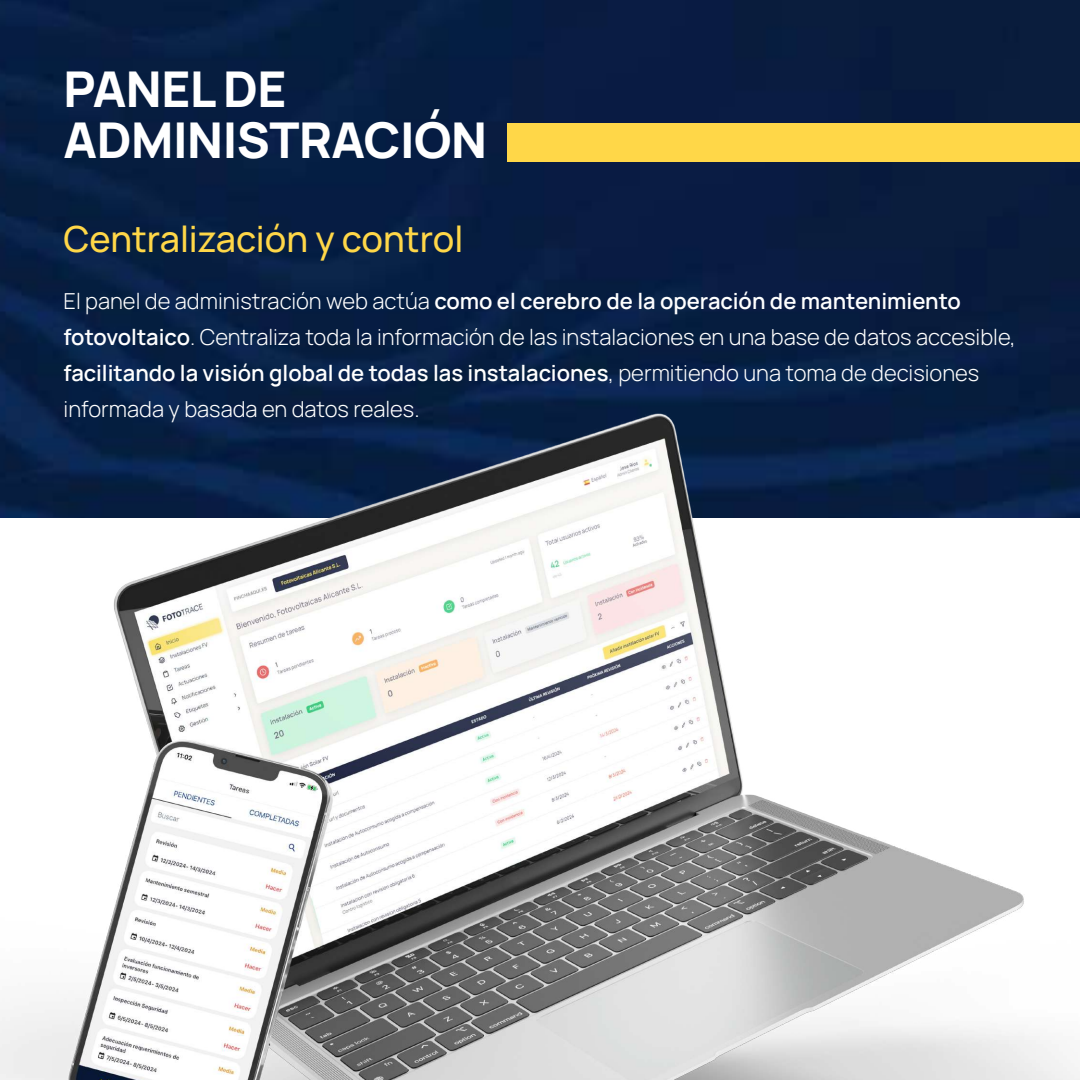
<style>
.page{position:relative;width:1080px;height:1080px;background:#fff}
.page>*{position:absolute;margin:0;border:0;box-sizing:border-box;transform-origin:0 0}
.t1{font:800 49.3px/51px "Manrope";letter-spacing:-.01em;color:#fff}
.t2{font:500 36px "Manrope";color:#ffd748}
.t3{font:300 22px/36px "Manrope";color:#fff}
.s1{font-weight:600}
</style>
<div class="page">
<div style="left:0;top:0;width:1080px;height:321px;background:#091c42"></div>
<img style="left:0;top:321px;width:1080px;height:759px">
<div style="left:507px;top:124px;width:573px;height:38px;background:#ffd748"></div>
<h1 class="t1" style="left:64px;top:62px;width:425px">PANEL DE<br>ADMINISTRACIÓN</h1>
<h2 class="t2" style="left:64px;top:214px;width:401px">Centralización y control</h2>
<p class="t3" style="left:64px;top:282px;width:954px">El panel de administración web actúa <span class="s1">como el cerebro de la operación de mantenimiento fotovoltaico</span>. Centraliza toda la información de las instalaciones en una base de datos accesible, <span class="s1">facilitando la visión global de todas las instalaciones</span>, permitiendo una toma de decisiones informada y basada en datos reales.</p>
</div>
